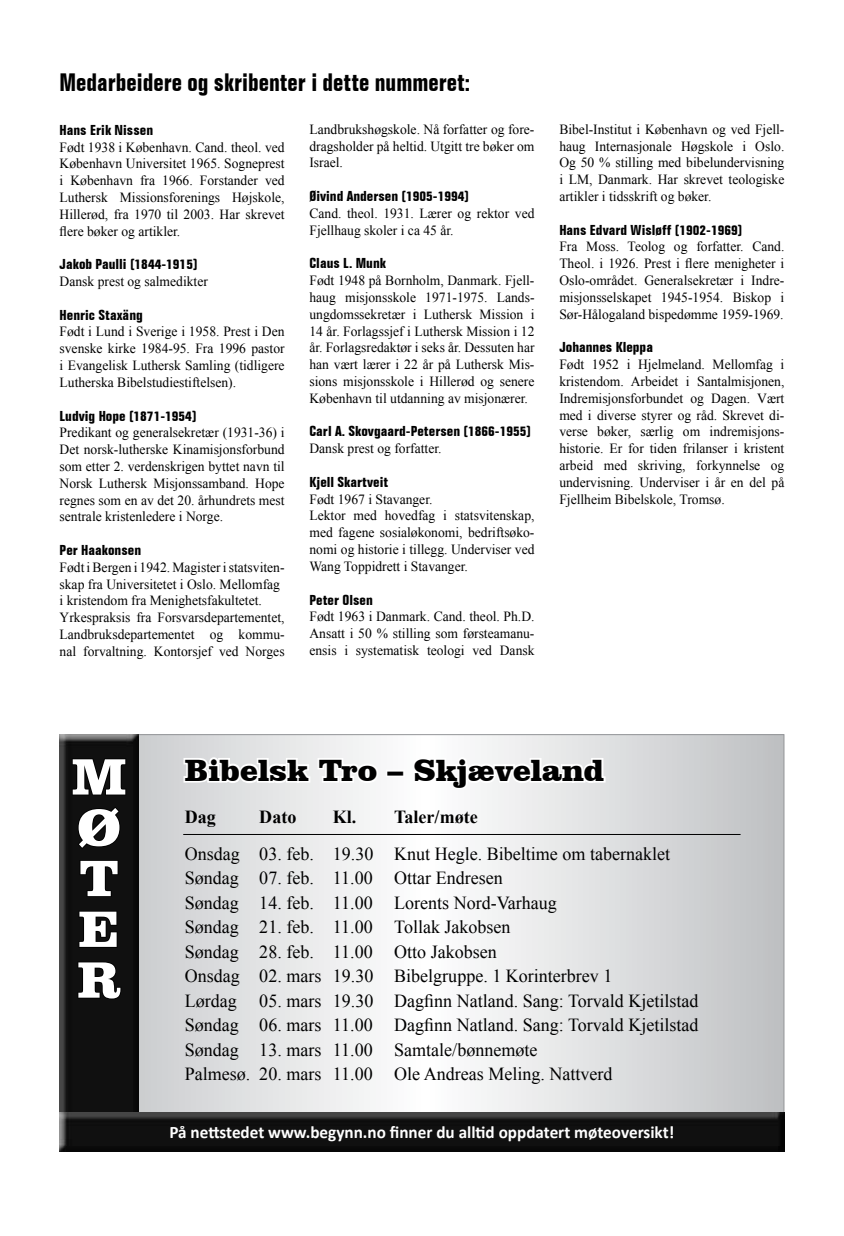
<style>
.page{position:relative;width:844px;height:1236px;background:#fff}
.page>*{position:absolute;margin:0;border:0;box-sizing:border-box;transform-origin:0 0}
.t1{font:900 52.5px/50.8px "Clarendon BT";color:#fff;text-align:justify}
.t2{font:900 31.5px "Clarendon BT";color:#000}
.t3{font:700 condensed 24.5px "Folio BT";color:#000}
.t4{font:18.38px/24.5px "Times New Roman";color:#000}
.t5{font:700 18.38px "Times New Roman";color:#000}
.t6{font:700 17.5px "Calibri";color:#fff}
.t7{font:14px/16.8px "Times New Roman";color:#000;text-align:justify}
.t8{font:700 condensed 14px "Folio BT";color:#000;scale:1.1 1}
.s1{font-size:52.5px;color:#fff}
</style>
<div class="page">
<svg style="left:139px;top:736px;width:643px;height:376px"></svg>
<svg style="left:182px;top:754px;width:198px;height:31px"></svg>
<svg style="left:410px;top:747px;width:197px;height:45px"></svg>
<img style="left:59px;top:734px;width:80px;height:277px">
<hr style="left:183px;top:834px;width:557px;height:1px;background:#000">
<svg style="left:71px;top:752px;width:56px;height:44px;background:#0b0b0b"></svg>
<svg style="left:76px;top:805px;width:45px;height:45px;background:#0c0c0c"></svg>
<svg style="left:79px;top:859px;width:40px;height:38px;background:#0c0c0c"></svg>
<svg style="left:78px;top:909px;width:40px;height:39px;background:#0b0b0b"></svg>
<svg style="left:77px;top:960px;width:45px;height:40px;background:#0c0c0c"></svg>
<img style="left:59px;top:1011px;width:80px;height:101px">
<img style="left:59px;top:1112px;width:312px;height:39px">
<img style="left:371px;top:1112px;width:300px;height:39px">
<img style="left:671px;top:1112px;width:113px;height:39px">
<h3 class="t3" style="left:59px;top:67px;width:412px">Medarbeidere og skribenter i dette nummeret:</h3>
<p class="t8" style="left:60px;top:121px;width:86px">Hans Erik Nissen</p>
<p class="t7" style="left:60px;top:138px;width:226px">Født 1938 i København. Cand. theol. ved København Universitet 1965. Sogneprest i København fra 1966. Forstander ved Luthersk Missionsforenings Højskole, Hillerød, fra 1970 til 2003. Har skrevet flere bøker og artikler.</p>
<p class="t8" style="left:60px;top:256px;width:127px">Jakob Paulli (1844-1915)</p>
<p class="t7" style="left:60px;top:272px;width:150px">Dansk prest og salmedikter</p>
<p class="t8" style="left:60px;top:306px;width:77px">Henric Staxäng</p>
<p class="t7" style="left:60px;top:323px;width:226px">Født i Lund i Sverige i 1958. Prest i Den svenske kirke 1984-95. Fra 1996 pastor i Evangelisk Luthersk Samling (tidligere Lutherska Bibelstudiestiftelsen).</p>
<p class="t8" style="left:60px;top:407px;width:126px">Ludvig Hope (1871-1954)</p>
<p class="t7" style="left:60px;top:424px;width:226px">Predikant og generalsekretær (1931-36) i Det norsk-lutherske Kinamisjonsforbund som etter 2. verdenskrigen byttet navn til Norsk Luthersk Misjonssamband. Hope regnes som en av det 20. århundrets mest sentrale kristenledere i Norge.</p>
<p class="t8" style="left:60px;top:541px;width:76px">Per Haakonsen</p>
<p class="t7" style="left:60px;top:558px;width:226px;text-align:left">Født i Bergen i 1942. Magister i statsviten&shy;skap fra Universitetet i Oslo. Mellomfag i kristendom fra Menighetsfakultetet.<br>Yrkespraksis fra Forsvarsdepartementet, Landbruksdepartementet og kommu&shy;nal forvaltning. Kontorsjef ved Norges</p>
<p class="t7" style="left:309px;top:120px;width:226px">Landbrukshøgskole. Nå forfatter og fore&shy;dragsholder på heltid. Utgitt tre bøker om Israel.</p>
<p class="t8" style="left:309px;top:187px;width:147px">Øivind Andersen (1905-1994)</p>
<p class="t7" style="left:309px;top:204px;width:226px">Cand. theol. 1931. Lærer og rektor ved<br>Fjellhaug skoler i ca 45 år.</p>
<p class="t8" style="left:309px;top:255px;width:71px">Claus L. Munk</p>
<p class="t7" style="left:309px;top:271px;width:226px">Født 1948 på Bornholm, Danmark. Fjell&shy;haug misjonsskole 1971-1975. Lands&shy;ungdomssekretær i Luthersk Mission i 14 år. Forlagssjef i Luthersk Mission i 12 år. Forlagsredaktør i seks år. Dessuten har han vært lærer i 22 år på Luthersk Mis&shy;sions misjonsskole i Hillerød og senere København til utdanning av misjonærer.</p>
<p class="t8" style="left:309px;top:423px;width:203px">Carl A. Skovgaard-Petersen (1866-1955)</p>
<p class="t7" style="left:309px;top:439px;width:133px">Dansk prest og forfatter.</p>
<p class="t8" style="left:309px;top:473px;width:73px">Kjell Skartveit</p>
<p class="t7" style="left:309px;top:490px;width:226px;text-align:left">Født 1967 i Stavanger.<br>Lektor med hovedfag i statsvitenskap, med fagene sosialøkonomi, bedriftsøko&shy;nomi og historie i tillegg. Underviser ved Wang Toppidrett i Stavanger.</p>
<p class="t8" style="left:309px;top:591px;width:59px">Peter Olsen</p>
<p class="t7" style="left:309px;top:607px;width:226px">Født 1963 i Danmark. Cand. theol. Ph.D.<br>Ansatt i 50 % stilling som førsteamanu&shy;ensis i systematisk teologi ved Dansk</p>
<p class="t7" style="left:559px;top:120px;width:226px">Bibel-Institut i København og ved Fjell&shy;haug Internasjonale Høgskole i Oslo.<br>Og 50 % stilling med bibelundervisning i LM, Danmark. Har skrevet teologiske artikler i tidsskrift og bøker.</p>
<p class="t8" style="left:559px;top:221px;width:168px">Hans Edvard Wisløff (1902-1969)</p>
<p class="t7" style="left:559px;top:238px;width:226px">Fra Moss. Teolog og forfatter. Cand.<br>Theol. i 1926. Prest i flere menigheter i Oslo-området. Generalsekretær i Indre&shy;misjonsselskapet 1945-1954. Biskop i Sør-Hålogaland bispedømme 1959-1969.</p>
<p class="t8" style="left:559px;top:339px;width:87px">Johannes Kleppa</p>
<p class="t7" style="left:559px;top:355px;width:226px">Født 1952 i Hjelmeland. Mellomfag i kristendom. Arbeidet i Santalmisjonen, Indremisjonsforbundet og Dagen. Vært med i diverse styrer og råd. Skrevet di&shy;verse bøker, særlig om indremisjons&shy;historie. Er for tiden frilanser i kristent arbeid med skriving, forkynnelse og undervisning. Underviser i år en del på Fjellheim Bibelskole, Tromsø.</p>
<h2 class="t2" style="left:72px;top:750px;width:533px"><span class="s1">M</span> Bibelsk Tro – Skjæveland</h2>
<h1 class="t1" style="left:77px;top:800px;width:46px">Ø T E R</h1>
<h3 class="t5" style="left:185px;top:803px;width:33px">Dag</h3>
<h3 class="t5" style="left:259px;top:803px;width:39px">Dato</h3>
<h3 class="t5" style="left:333px;top:803px;width:146px">Kl. Taler/møte</h3>
<p class="t4" style="left:185px;top:840px;width:515px">Onsdag 03. feb. 19.30 Knut Hegle. Bibeltime om tabernaklet Søndag 07. feb. 11.00 Ottar Endresen<br>Søndag 14. feb. 11.00 Lorents Nord-Varhaug<br>Søndag 21. feb. 11.00 Tollak Jakobsen<br>Søndag 28. feb. 11.00 Otto Jakobsen<br>Onsdag 02. mars 19.30 Bibelgruppe. 1 Korinterbrev 1<br>Lørdag 05. mars 19.30 Dagfinn Natland. Sang: Torvald Kjetilstad Søndag 06. mars 11.00 Dagfinn Natland. Sang: Torvald Kjetilstad Søndag 13. mars 11.00 Samtale/bønnemøte<br>Palmesø. 20. mars 11.00 Ole Andreas Meling. Nattverd</p>
<p class="t6" style="left:169px;top:1120px;width:506px">På nettstedet www.begynn.no finner du alltid oppdatert møteoversikt!</p>
</div>
